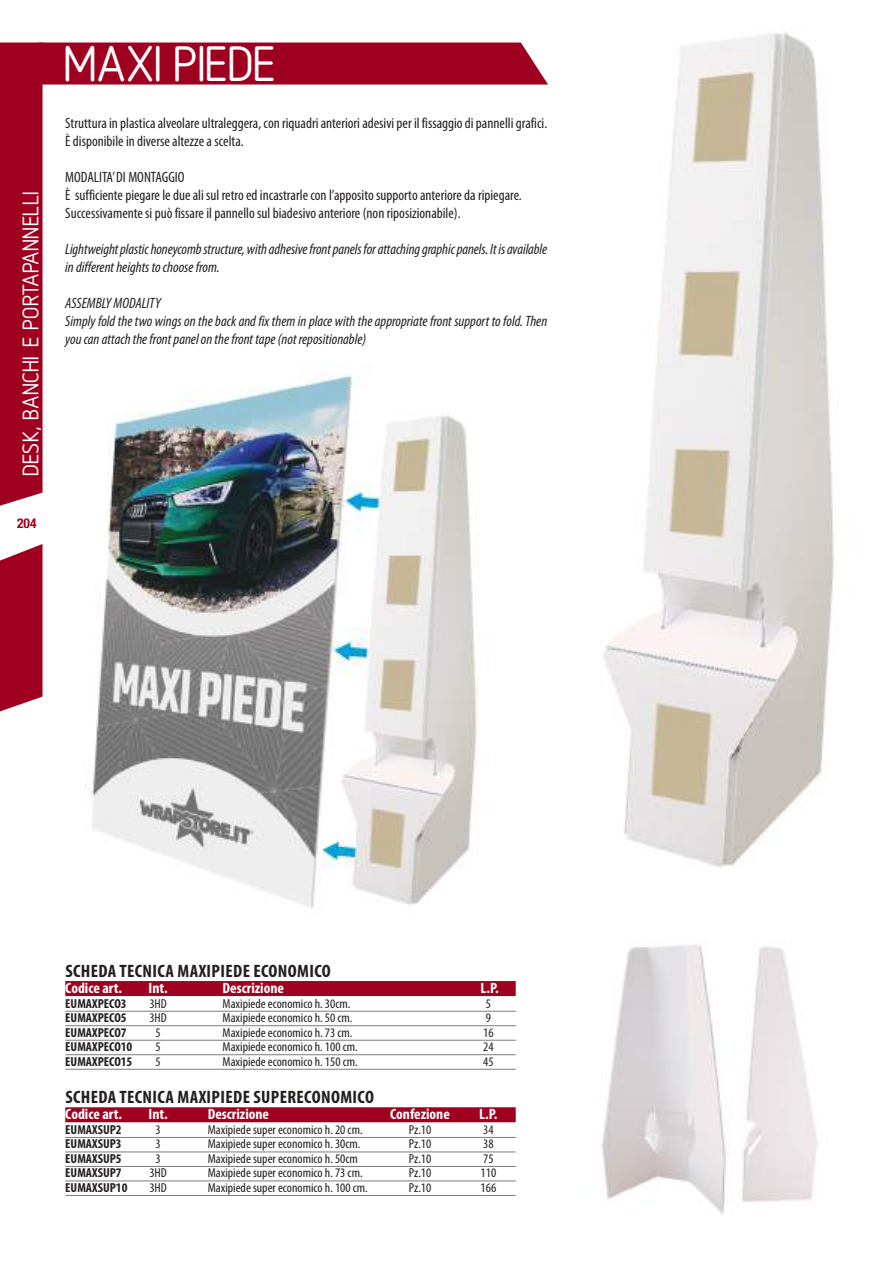
<style>
.page{position:relative;width:893px;height:1263px;background:#fff}
.page>*{position:absolute;margin:0;border:0;box-sizing:border-box;transform-origin:0 0}
.t1{font:49.5px "Netto";color:#fff}
.t2{font:22.5px "Netto";letter-spacing:.015em;color:#fff}
.t3{font:700 condensed 18px "Myriad Pro";letter-spacing:.02em;color:#241f1f}
.t4{font:condensed 15px/18px "Myriad Pro";color:#241f1f}
.t5{font:italic condensed 15px/18px "Myriad Pro";color:#241f1f}
.t6{font:700 condensed 15px "Myriad Pro";color:#fff}
.t7{font:700 condensed 13.5px "Helvetica Neue";color:#a0001f}
.t8{font:condensed 13.05px "Myriad Pro";color:#241f1f}
.t9{font:700 condensed 13.05px "Myriad Pro";color:#241f1f}
</style>
<div class="page">
<img style="left:0;top:32px;width:835px;height:1182px">
<svg style="left:0;top:43px;width:548px;height:467px"></svg>
<svg style="left:0;top:544px;width:43px;height:172px;background:#ac203b"></svg>
<div style="left:65px;top:981px;width:451px;height:15px;background:#a0001f"></div>
<hr style="left:65px;top:1011px;width:451px;height:1px;background:#7d7c7e">
<hr style="left:65px;top:1025px;width:451px;height:1px;background:#7d7c7e">
<hr style="left:65px;top:1040px;width:451px;height:1px;background:#7d7c7e">
<hr style="left:65px;top:1054px;width:451px;height:1px;background:#7d7c7e">
<hr style="left:65px;top:1069px;width:451px;height:1px;background:#7d7c7e">
<div style="left:65px;top:1107px;width:451px;height:15px;background:#a0001f"></div>
<hr style="left:65px;top:1137px;width:451px;height:1px;background:#7d7c7e">
<hr style="left:65px;top:1151px;width:451px;height:1px;background:#7d7c7e">
<hr style="left:65px;top:1166px;width:451px;height:1px;background:#7d7c7e">
<hr style="left:65px;top:1180px;width:451px;height:1px;background:#7d7c7e">
<hr style="left:65px;top:1195px;width:451px;height:1px;background:#7d7c7e">
<h2 class="t2" style="left:18px;top:476px;width:287px;rotate:-90deg">DESK, BANCHI E PORTAPANNELLI</h2>
<p class="t7" style="left:17px;top:511px;width:21px">204</p>
<h1 class="t1" style="left:64px;top:37px;width:214px">MAXI PIEDE</h1>
<p class="t4" style="left:65px;top:115px;width:483px">Strutturain plasticaalveolareultraleggera, con riquadrianterioriadesiviper il fissaggiodipannelligrafici.<br>È disponibile in diverse altezze a scelta.</p>
<p class="t4" style="left:65px;top:169px;width:458px">MODALITA’DI MONTAGGIO<br>È sufficiente piegare le due ali sul retro ed incastrarle con l’apposito supporto anteriore da ripiegare.<br>Successivamente si può fissare il pannello sul biadesivo anteriore (non riposizionabile).</p>
<p class="t5" style="left:65px;top:241px;width:483px">Lightweightplastichoneycombstructure,withadhesivefrontpanelsforattachinggraphicpanels. Itisavailable indifferentheights tochoosefrom.</p>
<p class="t5" style="left:65px;top:295px;width:483px">ASSEMBLY MODALITY<br>Simply fold the two wings on the back and fix them in place with the appropriate front support to fold. Then youcanattachthefrontpanelonthefront tape(not repositionable)</p>
<h3 class="t3" style="left:65px;top:964px;width:267px">SCHEDA TECNICA MAXIPIEDE ECONOMICO</h3>
<p class="t6" style="left:65px;top:983px;width:58px">Codice art.</p>
<p class="t6" style="left:149px;top:983px;width:21px">Int.</p>
<p class="t6" style="left:223px;top:983px;width:63px">Descrizione</p>
<p class="t6" style="left:480px;top:983px;width:20px">L.P.</p>
<p class="t9" style="left:65px;top:999px;width:63px">EUMAXPECO3</p>
<p class="t8" style="left:149px;top:999px;width:19px">3HD</p>
<p class="t8" style="left:223px;top:999px;width:129px">Maxipiede economico h. 30cm.</p>
<p class="t8" style="left:486px;top:999px;width:7px">5</p>
<p class="t9" style="left:65px;top:1013px;width:63px">EUMAXPECO5</p>
<p class="t8" style="left:149px;top:1013px;width:19px">3HD</p>
<p class="t8" style="left:223px;top:1013px;width:131px">Maxipiede economico h. 50 cm.</p>
<p class="t8" style="left:486px;top:1013px;width:7px">9</p>
<p class="t9" style="left:65px;top:1028px;width:63px">EUMAXPECO7</p>
<p class="t8" style="left:156px;top:1028px;width:7px">5</p>
<p class="t8" style="left:223px;top:1028px;width:131px">Maxipiede economico h. 73 cm.</p>
<p class="t8" style="left:483px;top:1028px;width:12px">16</p>
<p class="t9" style="left:65px;top:1042px;width:69px">EUMAXPECO10</p>
<p class="t8" style="left:156px;top:1042px;width:7px">5</p>
<p class="t8" style="left:223px;top:1042px;width:137px">Maxipiede economico h. 100 cm.</p>
<p class="t8" style="left:483px;top:1042px;width:12px">24</p>
<p class="t9" style="left:65px;top:1057px;width:69px">EUMAXPECO15</p>
<p class="t8" style="left:156px;top:1057px;width:7px">5</p>
<p class="t8" style="left:223px;top:1057px;width:137px">Maxipiede economico h. 150 cm.</p>
<p class="t8" style="left:483px;top:1057px;width:12px">45</p>
<h3 class="t3" style="left:65px;top:1090px;width:310px">SCHEDA TECNICA MAXIPIEDE SUPERECONOMICO</h3>
<p class="t6" style="left:65px;top:1109px;width:58px">Codice art.</p>
<p class="t6" style="left:149px;top:1109px;width:21px">Int.</p>
<p class="t6" style="left:208px;top:1109px;width:63px">Descrizione</p>
<p class="t6" style="left:390px;top:1109px;width:61px">Confezione</p>
<p class="t6" style="left:479px;top:1109px;width:20px">L.P.</p>
<p class="t9" style="left:65px;top:1125px;width:58px">EUMAXSUP2</p>
<p class="t8" style="left:156px;top:1125px;width:7px">3</p>
<p class="t8" style="left:208px;top:1125px;width:156px">Maxipiede super economico h. 20 cm.</p>
<p class="t8" style="left:409px;top:1125px;width:24px">Pz.10</p>
<p class="t8" style="left:483px;top:1125px;width:12px">34</p>
<p class="t9" style="left:65px;top:1139px;width:58px">EUMAXSUP3</p>
<p class="t8" style="left:156px;top:1139px;width:7px">3</p>
<p class="t8" style="left:208px;top:1139px;width:154px">Maxipiede super economico h. 30cm.</p>
<p class="t8" style="left:409px;top:1139px;width:24px">Pz.10</p>
<p class="t8" style="left:483px;top:1139px;width:12px">38</p>
<p class="t9" style="left:65px;top:1154px;width:58px">EUMAXSUP5</p>
<p class="t8" style="left:156px;top:1154px;width:7px">3</p>
<p class="t8" style="left:208px;top:1154px;width:152px">Maxipiede super economico h. 50cm</p>
<p class="t8" style="left:409px;top:1154px;width:24px">Pz.10</p>
<p class="t8" style="left:483px;top:1154px;width:12px">75</p>
<p class="t9" style="left:65px;top:1168px;width:58px">EUMAXSUP7</p>
<p class="t8" style="left:149px;top:1168px;width:19px">3HD</p>
<p class="t8" style="left:208px;top:1168px;width:156px">Maxipiede super economico h. 73 cm.</p>
<p class="t8" style="left:409px;top:1168px;width:24px">Pz.10</p>
<p class="t8" style="left:481px;top:1168px;width:17px">110</p>
<p class="t9" style="left:65px;top:1183px;width:64px">EUMAXSUP10</p>
<p class="t8" style="left:149px;top:1183px;width:19px">3HD</p>
<p class="t8" style="left:208px;top:1183px;width:162px">Maxipiede super economico h. 100 cm.</p>
<p class="t8" style="left:409px;top:1183px;width:24px">Pz.10</p>
<p class="t8" style="left:481px;top:1183px;width:17px">166</p>
</div>
